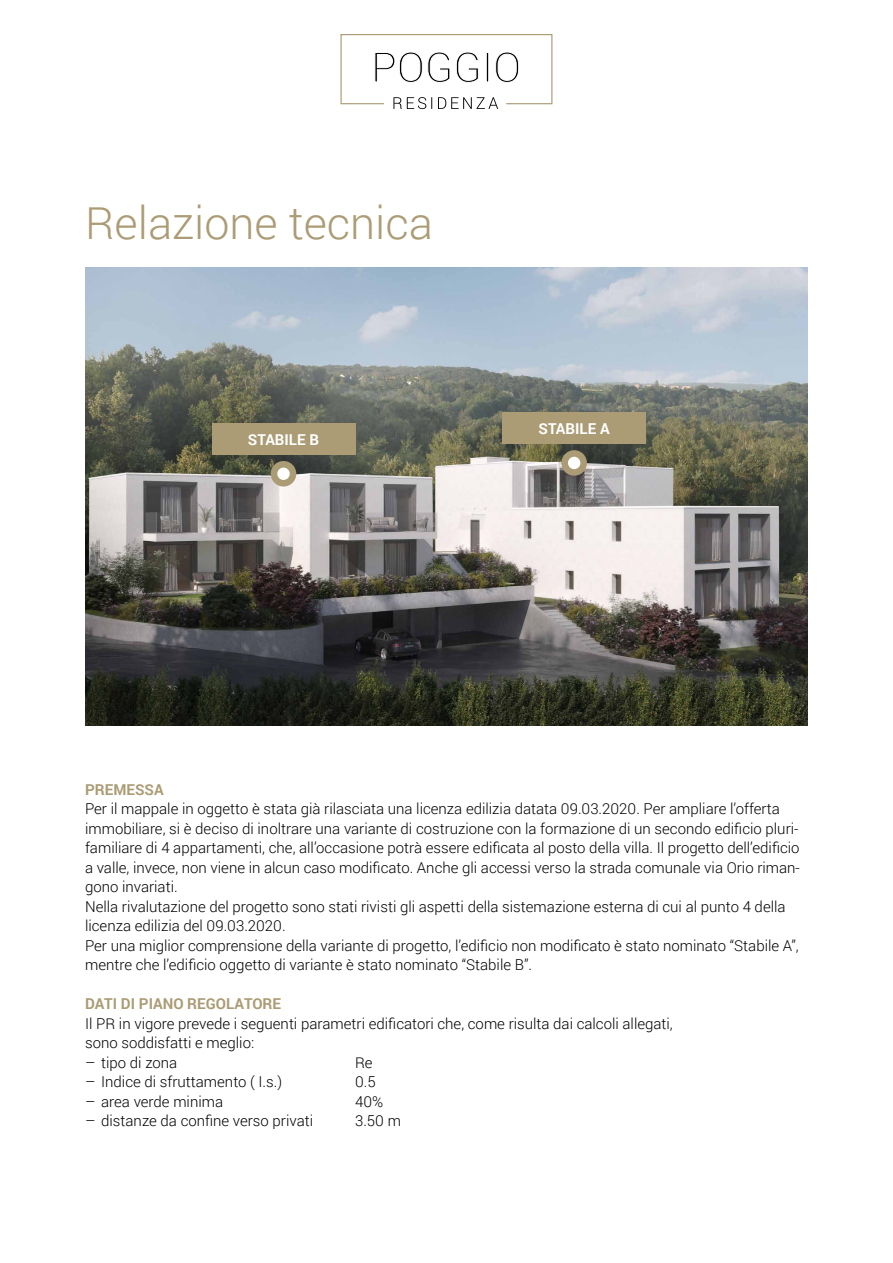
<style>
.page{position:relative;width:893px;height:1263px;background:#fff}
.page>*{position:absolute;margin:0;border:0;box-sizing:border-box;transform-origin:0 0}
.t1{font:300 45px "Roboto";color:#ab9c75}
.t2{font:300 15px/19.5px "Roboto";color:#000}
.t3{font:700 15px "Roboto";color:#ab9c75}
.t4{font:700 15px "Roboto";color:#fff}
</style>
<div class="page">
<svg style="left:340px;top:34px;width:213px;height:75px"></svg>
<img style="left:85px;top:268px;width:723px;height:458px">
<div style="left:561px;top:450px;width:26px;height:26px;background:#ab9c75;border-radius:50%"></div>
<div style="left:568px;top:457px;width:12px;height:12px;background:#fff;border-radius:50%"></div>
<div style="left:503px;top:412px;width:143px;height:32px;background:#ab9c75"></div>
<div style="left:271px;top:461px;width:25px;height:25px;background:#ab9c75;border-radius:50%"></div>
<div style="left:277px;top:468px;width:13px;height:12px;background:#fff;border-radius:50%"></div>
<div style="left:212px;top:423px;width:143px;height:32px;background:#ab9c75"></div>
<h1 class="t1" style="left:85px;top:191px;width:349px">Relazione tecnica</h1>
<p class="t4" style="left:248px;top:429px;width:73px">STABILE B</p>
<p class="t4" style="left:539px;top:418px;width:73px">STABILE A</p>
<p class="t3" style="left:85px;top:779px;width:80px">PREMESSA</p>
<p class="t2" style="left:85px;top:798px;width:716px">Per il mappale in oggetto è stata già rilasciata una licenza edilizia datata 09.03.2020. Per ampliare l’offerta immobiliare, si è deciso di inoltrare una variante di costruzione con la formazione di un secondo edificio pluri&shy;familiare di 4 appartamenti, che, all’occasione potrà essere edificata al posto della villa. Il progetto dell’edificio a valle, invece, non viene in alcun caso modificato. Anche gli accessi verso la strada comunale via Orio riman&shy;gono invariati.<br>Nella rivalutazione del progetto sono stati rivisti gli aspetti della sistemazione esterna di cui al punto 4 della licenza edilizia del 09.03.2020.<br>Per una miglior comprensione della variante di progetto, l’edificio non modificato è stato nominato “Stabile A”, mentre che l’edificio oggetto di variante è stato nominato “Stabile B”.</p>
<p class="t3" style="left:85px;top:993px;width:198px">DATI DI PIANO REGOLATORE</p>
<p class="t2" style="left:85px;top:1013px;width:589px">Il PR in vigore prevede i seguenti parametri edificatori che, come risulta dai calcoli allegati, sono soddisfatti e meglio:</p>
<p class="t2" style="left:85px;top:1052px;width:94px">– tipo di zona</p>
<p class="t2" style="left:355px;top:1052px;width:19px">Re</p>
<p class="t2" style="left:85px;top:1071px;width:199px">– Indice di sfruttamento ( I.s.)</p>
<p class="t2" style="left:355px;top:1071px;width:22px">0.5</p>
<p class="t2" style="left:85px;top:1091px;width:140px">– area verde minima</p>
<p class="t2" style="left:355px;top:1091px;width:30px">40%</p>
<p class="t2" style="left:85px;top:1110px;width:230px">– distanze da confine verso privati</p>
<p class="t2" style="left:355px;top:1110px;width:47px">3.50 m</p>
</div>
